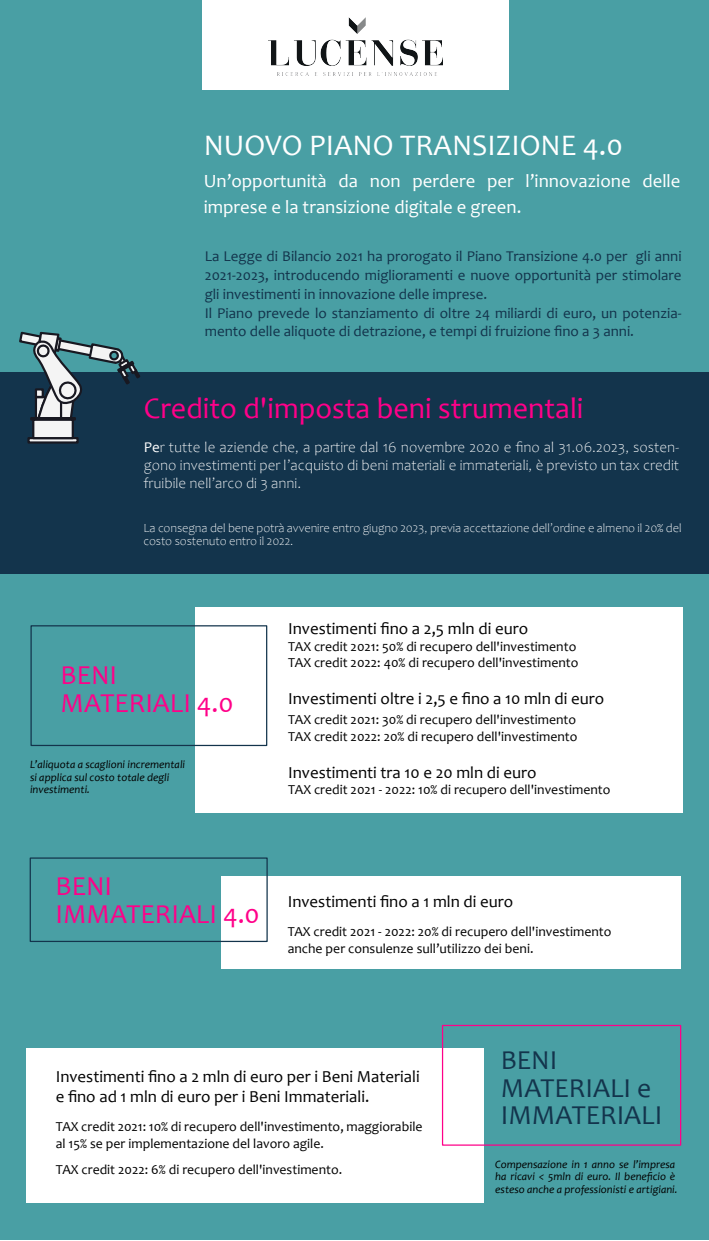
<style>
.page{position:relative;width:709px;height:1241px;background:#fff}
.page>*{position:absolute;margin:0;border:0;box-sizing:border-box;transform-origin:0 0}
.t1{font:30px "Candara";color:#ff0089}
.t2{font:30px "Candara";color:#fff}
.t3{font:27.5px/27.5px "Candara";color:#ff0089}
.t4{font:27.5px/27.5px "Candara";color:#13344c}
.t5{font:18.75px/26.2px "Candara";color:#fff}
.t6{font:16.88px/20.2px "Candara";color:#020202}
.t7{font:15px/18.8px "Candara";color:#13344c}
.t8{font:300 15px/18px "Candara";color:#fff;text-align:justify}
.t9{font:13.75px/16.5px "Candara";color:#020202}
.t10{font:300 12.5px/13.8px "Candara";letter-spacing:-.01em;color:#fff}
.t11{font:italic 11.25px/12.5px "Candara";color:#000}
.s1{font-weight:400}
</style>
<div class="page">
<div style="left:0;top:1px;width:709px;height:1238px;background:#499fa4"></div>
<div style="left:1px;top:371px;width:708px;height:202px;background:#13344c"></div>
<div style="left:202px;top:0;width:306px;height:89px;background:#fff"></div>
<div style="left:27px;top:437px;width:52px;height:6px;border:2px solid #181821"></div>
<div style="left:33px;top:419px;width:40px;height:19px;background:#f4f4f4"></div>
<div style="left:32px;top:418px;width:42px;height:21px;border:2px solid #181821"></div>
<svg style="left:19px;top:332px;width:121px;height:88px"></svg>
<img style="left:268px;top:17px;width:174px;height:59px">
<div style="left:195px;top:607px;width:487px;height:205px;background:#fff"></div>
<div style="left:221px;top:875px;width:460px;height:92px;background:#fff"></div>
<div style="left:30px;top:857px;width:238px;height:84px;border:1px solid #13344c"></div>
<div style="left:30px;top:625px;width:237px;height:121px;border:1px solid #13344c"></div>
<div style="left:26px;top:1048px;width:458px;height:154px;background:#fff"></div>
<div style="left:442px;top:1024px;width:239px;height:121px;border:1px solid #ff0089"></div>
<h1 class="t2" style="left:204px;top:126px;width:421px">NUOVO PIANO TRANSIZIONE 4.0</h1>
<h3 class="t5" style="left:204px;top:168px;width:478px">Un’opportunità da non perdere per l’innovazione delle imprese e la transizione digitale e green.</h3>
<p class="t7" style="left:205px;top:247px;width:478px">La Legge di Bilancio 2021 ha prorogato il Piano Transizione 4.0 per gli anni 2021-2023, introducendo miglioramenti e nuove opportunità per stimolare gli investimenti in innovazione delle imprese.<br>Il Piano prevede lo stanziamento di oltre 24 miliardi di euro, un potenzia&shy;mento delle aliquote di detrazione, e tempi di fruizione fino a 3 anni.</p>
<h1 class="t1" style="left:144px;top:389px;width:441px">Credito d'imposta beni strumentali</h1>
<p class="t8" style="left:144px;top:438px;width:537px"><span class="s1">Pe</span>r tutte le aziende che, a partire dal 16 novembre 2020 e fino al 31.06.2023, sosten&shy;gono investimenti per l’acquisto di beni materiali e immateriali, è previsto un tax credit fruibile nell’arco di 3 anni.</p>
<p class="t10" style="left:143px;top:521px;width:539px">La consegna del bene potrà avvenire entro giugno 2023, previa accettazione dell’ordine e almeno il 20% del costo sostenuto entro il 2022.</p>
<h2 class="t3" style="left:61px;top:661px;width:174px">BENI<br>MATERIALI 4.0</h2>
<p class="t11" style="left:30px;top:757px;width:157px">L’aliquota a scaglioni incrementali si applica sul costo totale degli investimenti.</p>
<p class="t6" style="left:288px;top:618px;width:241px">Investimenti fino a 2,5 mln di euro</p>
<p class="t9" style="left:288px;top:638px;width:292px">TAX credit 2021: 50% di recupero dell'investimento<br>TAX credit 2022: 40% di recupero dell'investimento</p>
<p class="t6" style="left:288px;top:688px;width:318px">Investimenti oltre i 2,5 e fino a 10 mln di euro</p>
<p class="t9" style="left:288px;top:711px;width:291px">TAX credit 2021: 30% di recupero dell'investimento<br>TAX credit 2022: 20% di recupero dell'investimento</p>
<p class="t6" style="left:288px;top:761px;width:250px">Investimenti tra 10 e 20 mln di euro</p>
<p class="t9" style="left:288px;top:781px;width:324px">TAX credit 2021 - 2022: 10% di recupero dell'investimento</p>
<h2 class="t3" style="left:56px;top:871px;width:206px">BENI<br>IMMATERIALI 4.0</h2>
<p class="t6" style="left:288px;top:891px;width:227px">Investimenti fino a 1 mln di euro</p>
<p class="t9" style="left:288px;top:923px;width:325px">TAX credit 2021 - 2022: 20% di recupero dell'investimento anche per consulenze sull’utilizzo dei beni.</p>
<h2 class="t4" style="left:501px;top:1046px;width:163px">BENI<br>MATERIALI e<br>IMMATERIALI</h2>
<p class="t6" style="left:56px;top:1066px;width:365px">Investimenti fino a 2 mln di euro per i Beni Materiali e fino ad 1 mln di euro per i Beni Immateriali.</p>
<p class="t9" style="left:56px;top:1118px;width:368px">TAX credit 2021: 10% di recupero dell'investimento, maggiorabile al 15% se per implementazione del lavoro agile.</p>
<p class="t9" style="left:56px;top:1161px;width:288px">TAX credit 2022: 6% di recupero dell'investimento.</p>
<p class="t11" style="left:495px;top:1157px;width:184px">Compensazione in 1 anno se l’impresa ha ricavi &lt; 5mln di euro. Il beneficio è esteso anche a professionisti e artigiani.</p>
</div>
